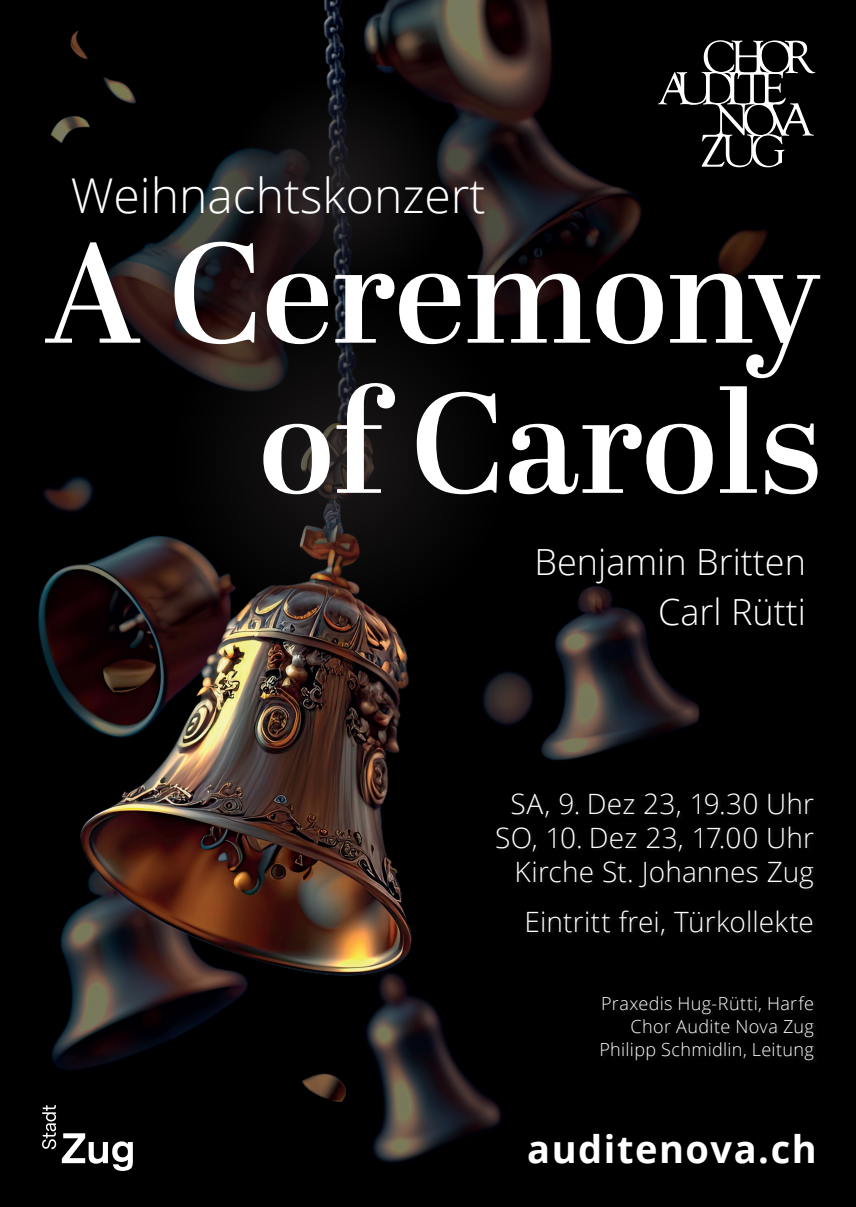
<style>
.page{position:relative;width:856px;height:1207px;background:#fff}
.page>*{position:absolute;margin:0;border:0;box-sizing:border-box;transform-origin:0 0}
.t1{font:600 142px/150px "Abril Display";color:#fff;text-align:right}
.t2{font:300 48px "Open Sans";color:#fff}
.t3{font:700 38px "Open Sans";letter-spacing:.04em;color:#fff}
.t4{font:300 36px/50px "Open Sans";color:#fff;text-align:right}
.t5{font:300 28px/34.2px "Open Sans";letter-spacing:.005em;color:#fff;text-align:right}
.t6{font:300 18px/22.8px "Open Sans";letter-spacing:.02em;color:#fff;text-align:right}
</style>
<div class="page">
<img style="left:0;top:0;width:855px;height:1207px">
<img style="left:80px;top:0;width:332px;height:975px">
<svg style="left:168px;top:290px;width:342px;height:341px;background:#141010"></svg>
<svg style="left:226px;top:72px;width:227px;height:227px;background:#110f11"></svg>
<svg style="left:657px;top:40px;width:157px;height:127px;background:#2d2d2e"></svg>
<div style="left:495px;top:792px;width:322px;height:148px;background:#000001"></div>
<div style="left:599px;top:995px;width:219px;height:70px;background:#010102"></div>
<svg style="left:42px;top:1105px;width:14px;height:44px"></svg>
<svg style="left:62px;top:1133px;width:71px;height:37px"></svg>
<h2 class="t2" style="left:71px;top:163px;width:416px">Weihnachtskonzert</h2>
<h1 class="t1" style="left:45px;top:226px;width:777px">A Ceremony of Carols</h1>
<p class="t4" style="left:534px;top:536px;width:273px">Benjamin Britten<br>Carl Rütti</p>
<p class="t5" style="left:495px;top:786px;width:320px">SA, 9. Dez 23, 19.30 Uhr<br>SO, 10. Dez 23, 17.00 Uhr<br>Kirche St. Johannes Zug</p>
<p class="t5" style="left:524px;top:904px;width:290px">Eintritt frei, Türkollekte</p>
<p class="t6" style="left:599px;top:992px;width:216px">Praxedis Hug-Rütti, Harfe<br>Chor Audite Nova Zug<br>Philipp Schmidlin, Leitung</p>
<h3 class="t3" style="left:527px;top:1122px;width:291px">auditenova.ch</h3>
</div>
